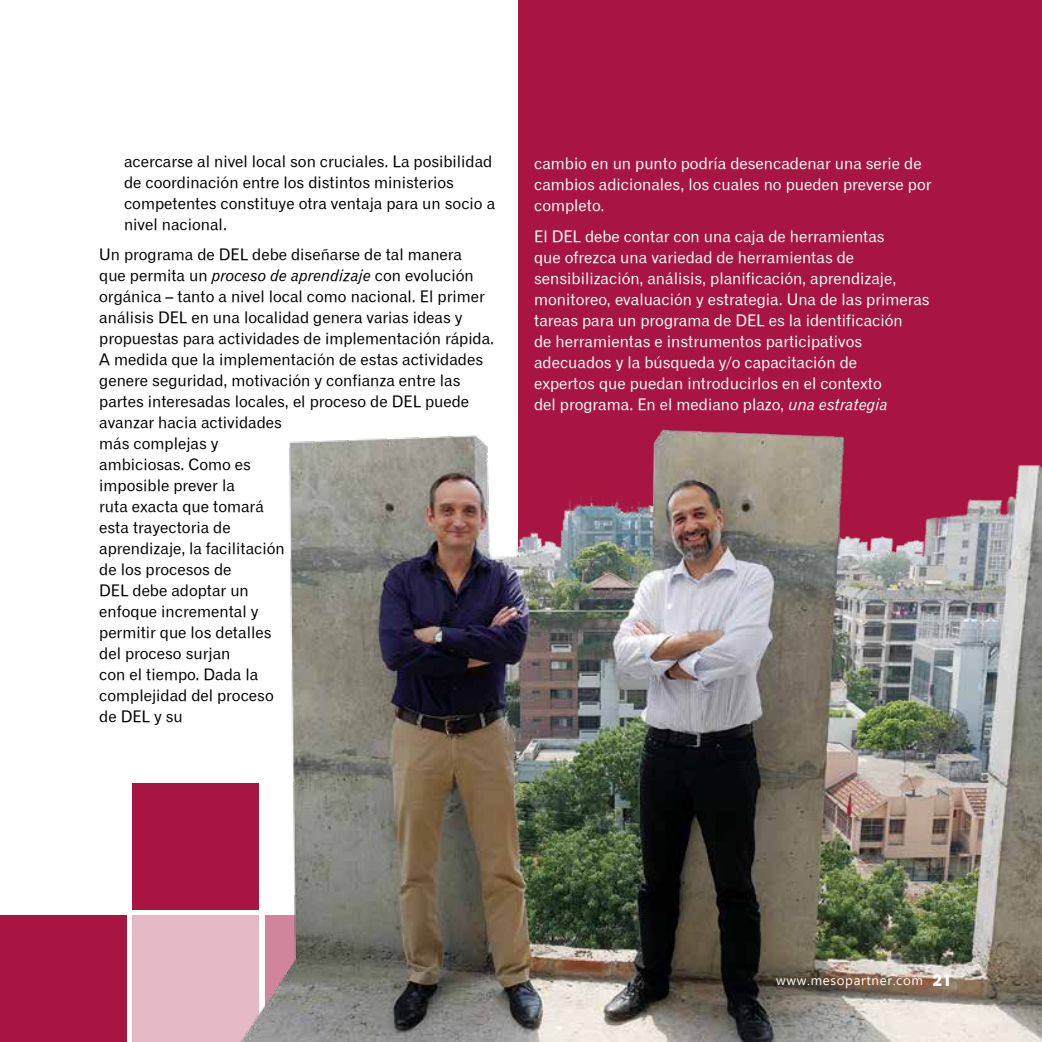
<style>
.page{position:relative;width:1042px;height:1042px;background:#fff}
.page>*{position:absolute;margin:0;border:0;box-sizing:border-box;transform-origin:0 0}
.t1{font:15.75px/21px "UVN Gio May";color:#000}
.t2{font:15.75px/21px "UVN Gio May";color:#fff}
.t3{font:13.3px "Segoe UI";letter-spacing:.05em;color:#fff}
.s1{font-style:italic}
.s2{font-family:"UTM Avo";font-weight:700;font-size:15.75px}
</style>
<div class="page">
<div style="left:518px;top:0;width:524px;height:677px;background:#a81542"></div>
<div style="left:133px;top:915px;width:126px;height:127px;background:#e5b9c6"></div>
<div style="left:133px;top:783px;width:126px;height:126px;background:#a81542"></div>
<img style="left:193px;top:429px;width:849px;height:613px">
<div style="left:0;top:915px;width:127px;height:127px;background:#a81542"></div>
<p class="t1" style="left:124px;top:149px;width:373px">acercarse al nivel local son cruciales. La posibilidad de coordinación entre los distintos ministerios competentes constituye otra ventaja para un socio a nivel nacional.</p>
<p class="t1" style="left:99px;top:243px;width:396px">Un programa de DEL debe diseñarse de tal manera<br>que permita un <span class="s1">proceso de aprendizaje</span> con evolución orgánica – tanto a nivel local como nacional. El primer análisis DEL en una localidad genera varias ideas y propuestas para actividades de implementación rápida.<br>A medida que la implementación de estas actividades genere seguridad, motivación y confianza entre las partes interesadas locales, el proceso de DEL puede avanzar hacia actividades<br>más complejas y<br>ambiciosas. Como es<br>imposible prever la<br>ruta exacta que tomará<br>esta trayectoria de<br>aprendizaje, la facilitación<br>de los procesos de<br>DEL debe adoptar un<br>enfoque incremental y<br>permitir que los detalles<br>del proceso surjan<br>con el tiempo. Dada la<br>complejidad del proceso</p>
<p class="t2" style="left:534px;top:152px;width:399px">cambio en un punto podría desencadenar una serie de cambios adicionales, los cuales no pueden preverse por completo.</p>
<p class="t2" style="left:534px;top:224px;width:397px">El DEL debe contar con una caja de herramientas<br>que ofrezca una variedad de herramientas de sensibilización, análisis, planificación, aprendizaje, monitoreo, evaluación y estrategia. Una de las primeras tareas para un programa de DEL es la identificación<br>de herramientas e instrumentos participativos adecuados y la búsqueda y/o capacitación de<br>expertos que puedan introducirlos en el contexto<br>del programa. En el mediano plazo, <span class="s1">una estrategia</span></p>
<p class="t3" style="left:776px;top:971px;width:177px">www.mesopartner.com <span class="s2">21</span></p>
</div>
